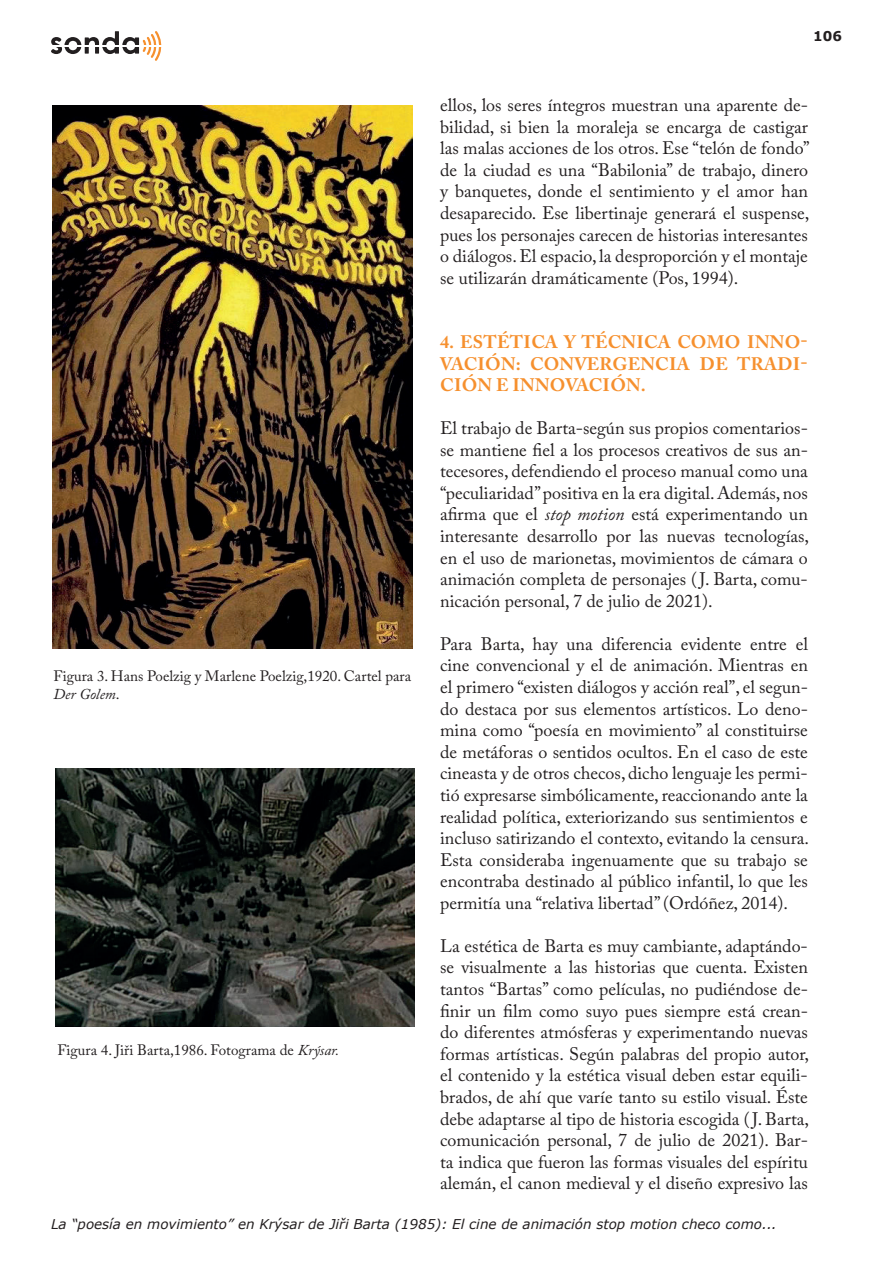
<style>
.page{position:relative;width:893px;height:1263px;background:#fff}
.page>*{position:absolute;margin:0;border:0;box-sizing:border-box;transform-origin:0 0}
.t1{font:18px/21.6px "Adobe Caslon Pro";color:#231f20;text-align:justify}
.t2{font:700 18px/21.6px "Adobe Caslon Pro";letter-spacing:.015em;color:#f6902e;text-align:justify}
.t3{font:15px/18px "Adobe Caslon Pro";color:#231f20}
.t4{font:italic 13.5px "Verdana";color:#231f20}
.t5{font:700 13.5px "Verdana";color:#231f20}
.s1{font-style:italic}
</style>
<div class="page">
<svg style="left:51px;top:31px;width:111px;height:30px"></svg>
<hr style="left:52px;top:45px;width:110px;height:2px;background:#fff">
<img style="left:52px;top:106px;width:360px;height:542px">
<img style="left:55px;top:769px;width:360px;height:257px">
<p class="t5" style="left:813px;top:28px;width:30px">106</p>
<p class="t3" style="left:54px;top:667px;width:359px">Figura 3. Hans Poelzig y Marlene Poelzig,1920. Cartel para<br><span class="s1">Der Golem</span>.</p>
<p class="t3" style="left:57px;top:1041px;width:283px">Figura 4. Jiři Barta,1986. Fotograma de <span class="s1">Krýsar.</span></p>
<p class="t1" style="left:440px;top:94px;width:371px">ellos, los seres íntegros muestran una aparente de&shy;bilidad, si bien la moraleja se encarga de castigar las malas acciones de los otros. Ese “telón de fondo” de la ciudad es una “Babilonia” de trabajo, dinero y banquetes, donde el sentimiento y el amor han desaparecido. Ese libertinaje generará el suspense, pues los personajes carecen de historias interesantes o diálogos. El espacio, la desproporción y el montaje se utilizarán dramáticamente (Pos, 1994).</p>
<p class="t2" style="left:440px;top:331px;width:369px">4. ESTÉTICA Y TÉCNICA COMO INNO-VACIÓN: CONVERGENCIA DE TRADI-CIÓN E INNOVACIÓN.</p>
<p class="t1" style="left:440px;top:417px;width:371px">El trabajo de Barta-según sus propios comentarios&shy;se mantiene fiel a los procesos creativos de sus an&shy;tecesores, defendiendo el proceso manual como una “peculiaridad” positiva en la era digital. Además, nos afirma que el <span class="s1">stop motion</span> está experimentando un interesante desarrollo por las nuevas tecnologías, en el uso de marionetas, movimientos de cámara o animación completa de personajes ( J. Barta, comu&shy;nicación personal, 7 de julio de 2021).</p>
<p class="t1" style="left:440px;top:633px;width:371px">Para Barta, hay una diferencia evidente entre el cine convencional y el de animación. Mientras en el primero “existen diálogos y acción real”, el segun&shy;do destaca por sus elementos artísticos. Lo deno&shy;mina como “poesía en movimiento” al constituirse de metáforas o sentidos ocultos. En el caso de este cineasta y de otros checos, dicho lenguaje les permi&shy;tió expresarse simbólicamente, reaccionando ante la realidad política, exteriorizando sus sentimientos e incluso satirizando el contexto, evitando la censura.<br>Esta consideraba ingenuamente que su trabajo se encontraba destinado al público infantil, lo que les permitía una “relativa libertad” (Ordóñez, 2014).</p>
<p class="t1" style="left:440px;top:935px;width:371px">La estética de Barta es muy cambiante, adaptándo&shy;se visualmente a las historias que cuenta. Existen tantos “Bartas” como películas, no pudiéndose de&shy;finir un film como suyo pues siempre está crean&shy;do diferentes atmósferas y experimentando nuevas formas artísticas. Según palabras del propio autor, el contenido y la estética visual deben estar equili&shy;brados, de ahí que varíe tanto su estilo visual. Éste debe adaptarse al tipo de historia escogida ( J. Barta, comunicación personal, 7 de julio de 2021). Bar&shy;ta indica que fueron las formas visuales del espíritu alemán, el canon medieval y el diseño expresivo las</p>
<p class="t4" style="left:51px;top:1216px;width:727px">La “poesía en movimiento” en Krýsar de Jiři Barta (1985): El cine de animación stop motion checo como...</p>
</div>
